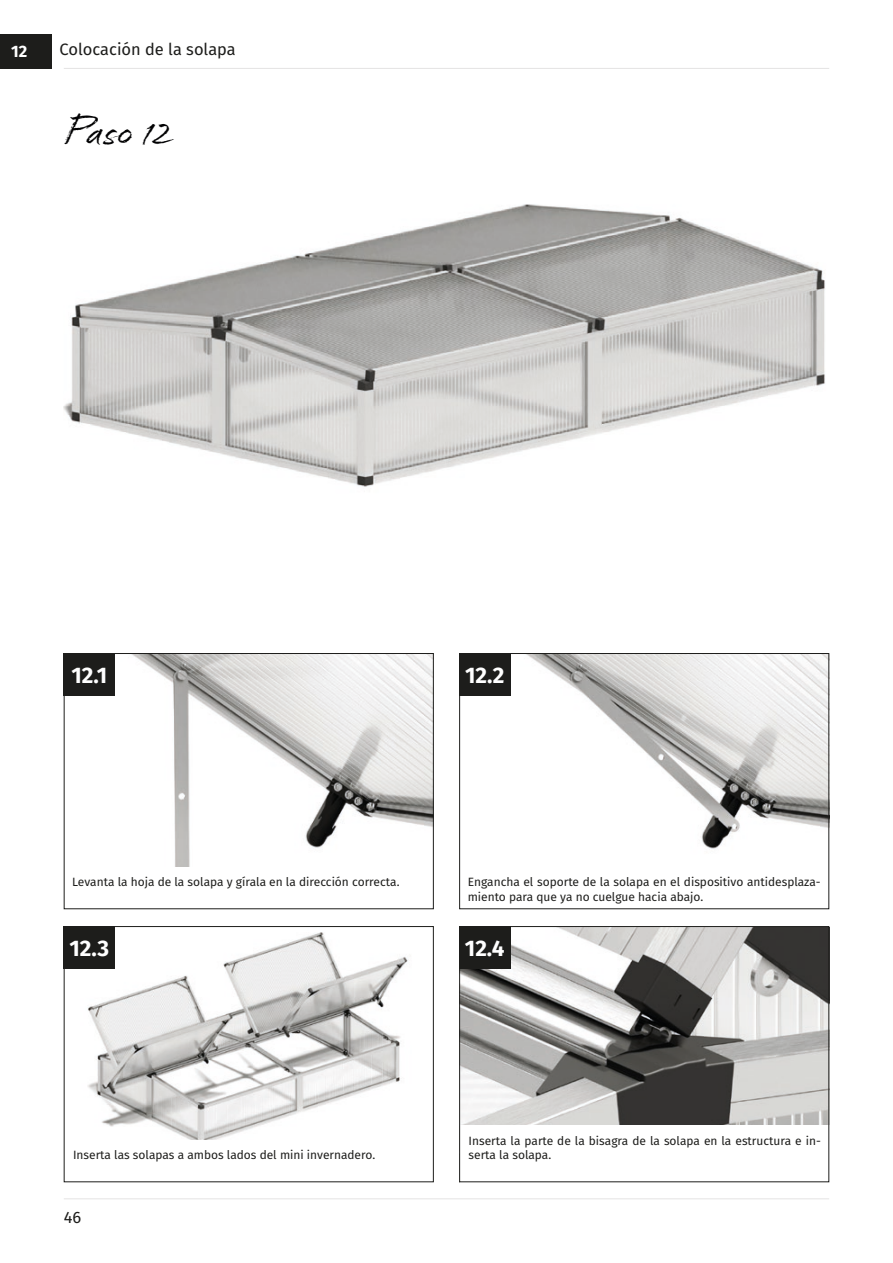
<style>
.page{position:relative;width:893px;height:1263px;background:#fff}
.page>*{position:absolute;margin:0;border:0;box-sizing:border-box;transform-origin:0 0}
.t1{font:expanded 45px "Cherry Blossoms";color:#020203}
.t2{font:700 22.5px "Fira Sans";color:#fff}
.t3{font:16.5px "Fira Sans";color:#1d1d1b}
.t4{font:700 16.5px "Fira Sans";color:#fff}
.t5{font:12px/14.4px "Fira Sans";color:#1d1d1b}
</style>
<div class="page">
<hr style="left:64px;top:1198px;width:765px;height:1px;background:#e4e3e3">
<img style="left:64px;top:204px;width:761px;height:283px">
<img style="left:133px;top:655px;width:299px;height:211px">
<img style="left:510px;top:655px;width:317px;height:194px">
<img style="left:88px;top:932px;width:320px;height:207px">
<img style="left:461px;top:928px;width:366px;height:197px">
<div style="left:0;top:34px;width:51px;height:34px;background:#1d1d1b"></div>
<hr style="left:64px;top:68px;width:765px;height:1px;background:#e4e3e3">
<div style="left:459px;top:653px;width:51px;height:43px;background:#1d1d1b"></div>
<div style="left:459px;top:926px;width:370px;height:256px;border:1px solid #1d1d1b"></div>
<div style="left:459px;top:926px;width:51px;height:43px;background:#1d1d1b"></div>
<div style="left:64px;top:926px;width:370px;height:256px;border:1px solid #1d1d1b"></div>
<div style="left:64px;top:926px;width:51px;height:43px;background:#1d1d1b"></div>
<div style="left:64px;top:653px;width:370px;height:256px;border:1px solid #1d1d1b"></div>
<div style="left:459px;top:653px;width:370px;height:256px;border:1px solid #1d1d1b"></div>
<div style="left:64px;top:653px;width:51px;height:43px;background:#1d1d1b"></div>
<h3 class="t4" style="left:11px;top:37px;width:18px">12</h3>
<h3 class="t3" style="left:60px;top:37px;width:178px">Colocación de la solapa</h3>
<h1 class="t1" style="left:64px;top:101px;width:111px">Paso 12</h1>
<h2 class="t2" style="left:71px;top:657px;width:37px">12.1</h2>
<h2 class="t2" style="left:465px;top:657px;width:41px">12.2</h2>
<p class="t5" style="left:72px;top:874px;width:328px">Levanta la hoja de la solapa y gírala en la dirección correcta.</p>
<p class="t5" style="left:468px;top:874px;width:354px">Engancha el soporte de la solapa en el dispositivo antidesplaza&shy;miento para que ya no cuelgue hacia abajo.</p>
<h2 class="t2" style="left:70px;top:930px;width:41px">12.3</h2>
<h2 class="t2" style="left:465px;top:930px;width:41px">12.4</h2>
<p class="t5" style="left:73px;top:1147px;width:302px">Inserta las solapas a ambos lados del mini invernadero.</p>
<h3 class="t3" style="left:64px;top:1205px;width:19px">46</h3>
<p class="t5" style="left:469px;top:1133px;width:354px">Inserta la parte de la bisagra de la solapa en la estructura e in&shy;serta la solapa.</p>
</div>
